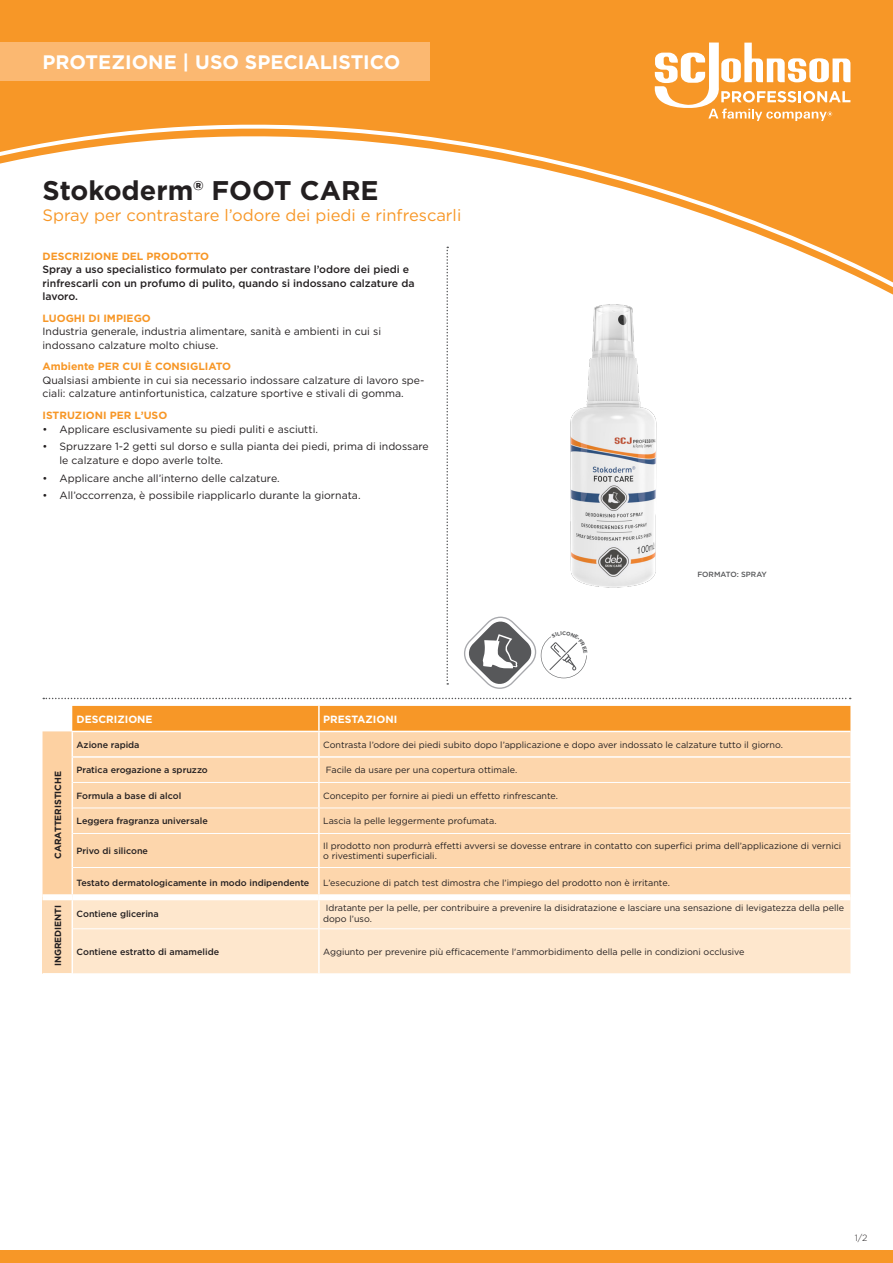
<style>
.page{position:relative;width:893px;height:1263px;background:#fff}
.page>*{position:absolute;margin:0;border:0;box-sizing:border-box;transform-origin:0 0}
.t1{font:700 27px "Gotham";color:#231f20}
.t2{font:700 19.5px "Gotham";color:#fff}
.t3{font:16.5px "Gotham";color:#f79727}
.t4{font:10.5px/13.5px "Gotham";color:#231f20}
.t5{font:500 10.5px/13.5px "Gotham";color:#231f20}
.t6{font:700 10.5px "Gotham";color:#f79727}
.t7{font:700 10.5px "Gotham";color:#fff}
.t8{font:9px/10.5px "Gotham";color:#231f20}
.t9{font:500 9px "Gotham";color:#231f20}
.t10{font:700 9px "Gotham";color:#231f20}
.t11{font:300 9px "Gotham";color:#231f20}
.t12{font:500 7.5px "Gotham";color:#57585a}
</style>
<div class="page">
<svg style="left:43px;top:698px;width:808px;height:1px"></svg>
<svg style="left:446px;top:301px;width:2px;height:384px"></svg>
<svg style="left:0;top:0;width:893px;height:301px;background:#f79e37"></svg>
<svg style="left:0;top:119px;width:893px;height:175px"></svg>
<svg style="left:655px;top:43px;width:195px;height:78px"></svg>
<div style="left:0;top:43px;width:429px;height:38px;background:#fbb871"></div>
<div style="left:0;top:1250px;width:893px;height:13px;background:#f79727"></div>
<div style="left:43px;top:897px;width:29px;height:77px;background:#fddbb6"></div>
<div style="left:73px;top:929px;width:777px;height:44px;background:#fee7cd"></div>
<hr style="left:43px;top:973px;width:30px;height:1px;background:#fff">
<hr style="left:318px;top:929px;width:2px;height:44px;background:#fff">
<svg style="left:43px;top:706px;width:807px;height:223px;background:#fcd3a7"></svg>
<hr style="left:318px;top:706px;width:2px;height:25px;background:#fff">
<img style="left:563px;top:297px;width:101px;height:291px">
<svg style="left:464px;top:617px;width:123px;height:72px"></svg>
<p class="t2" style="left:43px;top:50px;width:359px">PROTEZIONE | USO SPECIALISTICO</p>
<p class="t1" style="left:43px;top:173px;width:338px">Stokoderm® FOOT CARE</p>
<p class="t3" style="left:43px;top:205px;width:420px">Spray per contrastare l’odore dei piedi e rinfrescarli</p>
<p class="t6" style="left:43px;top:249px;width:168px">DESCRIZIONE DEL PRODOTTO</p>
<p class="t5" style="left:43px;top:263px;width:374px">Spray a uso specialistico formulato per contrastare l’odore dei piedi e rinfrescarli con un profumo di pulito, quando si indossano calzature da lavoro.</p>
<p class="t6" style="left:43px;top:311px;width:110px">LUOGHI DI IMPIEGO</p>
<p class="t4" style="left:43px;top:325px;width:340px">Industria generale, industria alimentare, sanità e ambienti in cui si indossano calzature molto chiuse.</p>
<p class="t6" style="left:43px;top:360px;width:190px">Ambiente PER CUI È CONSIGLIATO</p>
<p class="t4" style="left:43px;top:373px;width:383px">Qualsiasi ambiente in cui sia necessario indossare calzature di lavoro spe&shy;ciali: calzature antinfortunistica, calzature sportive e stivali di gomma.</p>
<p class="t6" style="left:43px;top:408px;width:126px">ISTRUZIONI PER L’USO</p>
<p class="t4" style="left:43px;top:422px;width:277px">• Applicare esclusivamente su piedi puliti e asciutti.</p>
<p class="t4" style="left:60px;top:440px;width:371px;text-indent:-17px">• Spruzzare 1-2 getti sul dorso e sulla pianta dei piedi, prima di indossare le calzature e dopo averle tolte.</p>
<p class="t4" style="left:43px;top:471px;width:239px">• Applicare anche all’interno delle calzature.</p>
<p class="t4" style="left:43px;top:489px;width:320px">• All’occorrenza, è possibile riapplicarlo durante la giornata.</p>
<p class="t12" style="left:697px;top:569px;width:71px">FORMATO: SPRAY</p>
<p class="t10" style="left:52px;top:859px;width:89px;rotate:-90deg">CARATTERISTICHE</p>
<p class="t7" style="left:77px;top:712px;width:78px">DESCRIZIONE</p>
<p class="t7" style="left:323px;top:712px;width:76px">PRESTAZIONI</p>
<p class="t9" style="left:77px;top:739px;width:65px">Azione rapida</p>
<p class="t8" style="left:323px;top:739px;width:461px">Contrasta l’odore dei piedi subito dopo l’applicazione e dopo aver indossato le calzature tutto il giorno.</p>
<p class="t9" style="left:77px;top:764px;width:133px">Pratica erogazione a spruzzo</p>
<p class="t8" style="left:326px;top:765px;width:193px">Facile da usare per una copertura ottimale.</p>
<p class="t9" style="left:77px;top:790px;width:106px">Formula a base di alcol</p>
<p class="t8" style="left:323px;top:790px;width:236px">Concepito per fornire ai piedi un effetto rinfrescante.</p>
<p class="t9" style="left:77px;top:815px;width:133px">Leggera fragranza universale</p>
<p class="t8" style="left:323px;top:816px;width:175px">Lascia la pelle leggermente profumata.</p>
<p class="t9" style="left:77px;top:845px;width:73px">Privo di silicone</p>
<p class="t8" style="left:323px;top:840px;width:520px">Il prodotto non produrrà effetti avversi se dovesse entrare in contatto con superfici prima dell’applicazione di vernici o rivestimenti superficiali.</p>
<p class="t9" style="left:77px;top:877px;width:234px">Testato dermatologicamente in modo indipendente</p>
<p class="t8" style="left:323px;top:877px;width:348px">L’esecuzione di patch test dimostra che l’impiego del prodotto non è irritante.</p>
<p class="t10" style="left:52px;top:966px;width:63px;rotate:-90deg">INGREDIENTI</p>
<p class="t9" style="left:77px;top:907px;width:84px">Contiene glicerina</p>
<p class="t8" style="left:323px;top:903px;width:523px;text-indent:3px">Idratante per la pelle, per contribuire a prevenire la disidratazione e lasciare una sensazione di levigatezza della pelle dopo l’uso.</p>
<p class="t9" style="left:77px;top:946px;width:144px">Contiene estratto di amamelide</p>
<p class="t8" style="left:323px;top:946px;width:423px">Aggiunto per prevenire più efficacemente l'ammorbidimento della pelle in condizioni occlusive</p>
<p class="t11" style="left:855px;top:1232px;width:14px">1/2</p>
</div>
